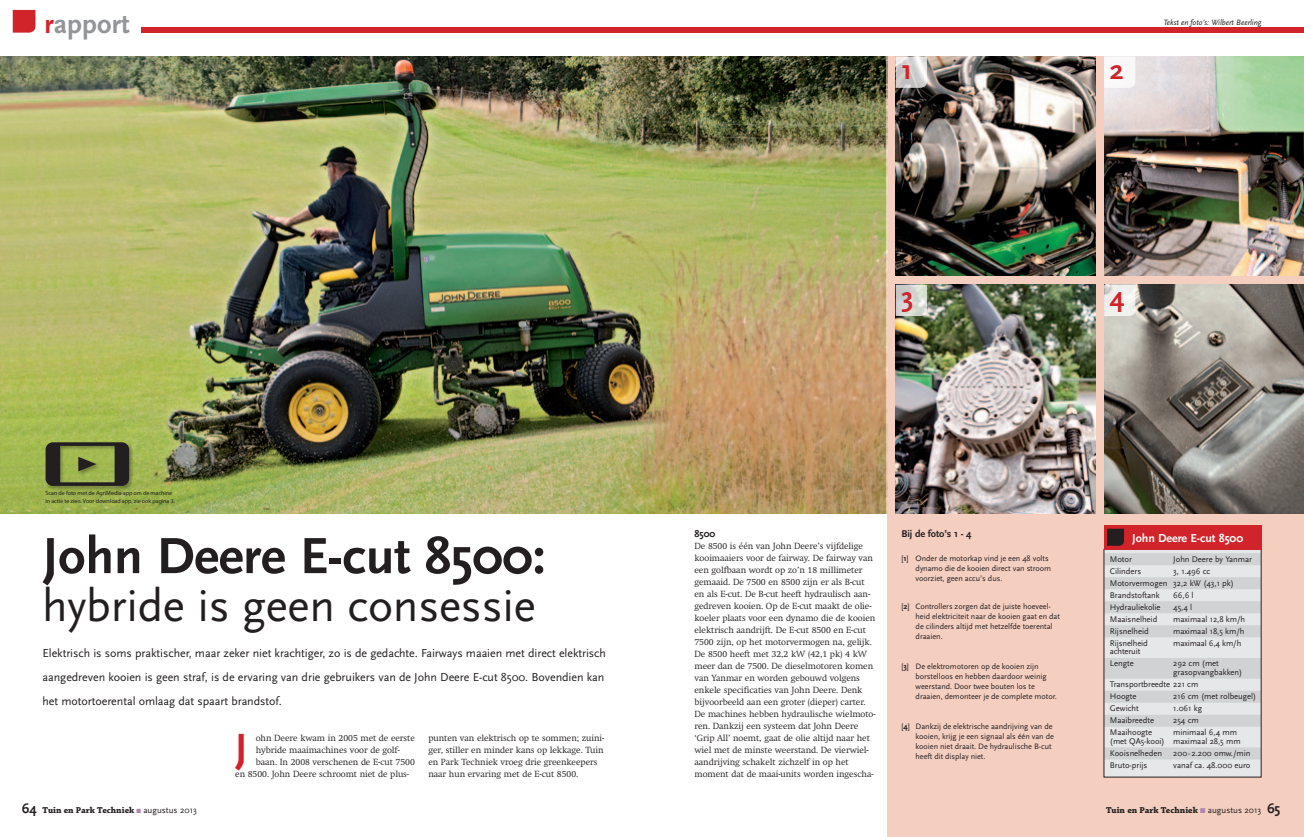
<style>
.page{position:relative;width:1304px;height:837px;background:#fff}
.page>*{position:absolute;margin:0;border:0;box-sizing:border-box;transform-origin:0 0}
.t1{font:700 53px "Scala Sans OT";letter-spacing:-.005em;color:#231f20}
.t2{font:47px "Scala Sans OT";letter-spacing:-.005em;color:#231f20}
.t3{font:700 41.1px "Scala Sans OT";color:#d1232a}
.t4{font:700 28px "Scala Sans OT";color:#939598}
.t5{font:700 28px "Scala Sans OT";color:#d1232a}
.t6{font:12px/24px "Scala Sans OT";letter-spacing:-.005em;color:#231f20}
.t7{font:700 12px "Scala Sans OT";letter-spacing:-.005em;color:#fff}
.t8{font:700 10.2px "Scala Sans OT";letter-spacing:-.005em;color:#231f20}
.t9{font:700 9px "Chaparral Pro";color:#231f20}
.t10{font:300 8.8px/12px "Swift";letter-spacing:-.005em;color:#231f20}
.t11{font:8.6px/12px "Scala Sans OT";letter-spacing:-.005em;color:#231f20}
.t12{font:8.2px/10px "Scala Sans OT";letter-spacing:-.005em;color:#231f20}
.t13{font:italic 8px "Scala Sans OT";letter-spacing:-.005em;color:#231f20}
.t14{font:6px/8px "Myriad Pro";letter-spacing:-.005em;color:#231f20}
.s1{color:#d1232a}
.s2{font-weight:700}
.s3{font-family:"Scala Sans OT";font-size:14px}
.s4{color:#b085b1}
.s5{font-family:"Scala Sans OT";font-weight:400}
</style>
<div class="page">
<svg style="left:13px;top:10px;width:22px;height:23px"></svg>
<div style="left:142px;top:27px;width:510px;height:6px;background:#d1232a"></div>
<div style="left:887px;top:57px;width:417px;height:779px;background:#f4cfc0"></div>
<div style="left:652px;top:27px;width:652px;height:6px;background:#d1232a"></div>
<div style="left:1104px;top:549px;width:157px;height:227px;background:#e6e7e9"></div>
<div style="left:1104px;top:553px;width:157px;height:12px;background:#d1d2d4"></div>
<div style="left:1104px;top:577px;width:157px;height:12px;background:#d1d2d4"></div>
<div style="left:1104px;top:601px;width:157px;height:12px;background:#d1d2d4"></div>
<div style="left:1104px;top:625px;width:157px;height:12px;background:#d1d2d4"></div>
<div style="left:1104px;top:657px;width:157px;height:12px;background:#d1d2d4"></div>
<div style="left:1104px;top:666px;width:157px;height:12px;background:#d1d2d4"></div>
<div style="left:1104px;top:690px;width:157px;height:12px;background:#d1d2d4"></div>
<div style="left:1104px;top:714px;width:157px;height:12px;background:#d1d2d4"></div>
<div style="left:1104px;top:747px;width:157px;height:12px;background:#d1d2d4"></div>
<div style="left:1104px;top:525px;width:157px;height:24px;background:#d1232a"></div>
<img style="left:0;top:57px;width:887px;height:456px">
<img style="left:896px;top:57px;width:200px;height:218px">
<img style="left:896px;top:285px;width:200px;height:228px">
<img style="left:1104px;top:57px;width:200px;height:218px">
<img style="left:1104px;top:285px;width:200px;height:228px">
<svg style="left:896px;top:57px;width:31px;height:31px"></svg>
<svg style="left:896px;top:285px;width:31px;height:31px"></svg>
<svg style="left:1104px;top:57px;width:31px;height:31px"></svg>
<svg style="left:1104px;top:285px;width:31px;height:31px"></svg>
<svg style="left:1107px;top:528px;width:17px;height:17px"></svg>
<div style="left:45px;top:441px;width:89px;height:50px;background:#231f20;opacity:.35"></div>
<svg style="left:46px;top:442px;width:83px;height:43px;background:#636d38"></svg>
<h3 class="t4" style="left:44px;top:8px;width:87px"><span class="s1">r</span>apport</h3>
<p class="t14" style="left:46px;top:488px;width:131px">Scan de foto met de AgriMedia app om de machine in actie te zien. Voor download app, zie ook pagina 3.</p>
<h1 class="t1" style="left:43px;top:526px;width:505px">John Deere E-cut 8500:</h1>
<h2 class="t2" style="left:43px;top:580px;width:495px">hybride is geen consessie</h2>
<p class="t6" style="left:43px;top:641px;width:565px">Elektrisch is soms praktischer, maar zeker niet krachtiger, zo is de gedachte. Fairways maaien met direct elektrisch aangedreven kooien is geen straf, is de ervaring van drie gebruikers van de John Deere E-cut 8500. Bovendien kan het motortoerental omlaag dat spaart brandstof.</p>
<h3 class="t3" style="left:235px;top:724px;width:14px">J</h3>
<p class="t10" style="left:256px;top:732px;width:161px">ohn Deere kwam in 2005 met de eerste</p>
<p class="t10" style="left:256px;top:744px;width:146px">hybride maaimachines voor de golf-</p>
<p class="t10" style="left:256px;top:756px;width:161px">baan. In 2008 verschenen de E-cut 7500</p>
<p class="t10" style="left:235px;top:768px;width:175px">en 8500. John Deere schroomt niet de plus-</p>
<p class="t10" style="left:428px;top:732px;width:178px">punten van elektrisch op te sommen; zuini&shy;ger, stiller en minder kans op lekkage. Tuin en Park Techniek vroeg drie greenkeepers naar hun ervaring met de E-cut 8500.</p>
<h3 class="t5" style="left:901px;top:54px;width:12px">1</h3>
<h3 class="t5" style="left:901px;top:281px;width:14px">3</h3>
<h3 class="t5" style="left:1110px;top:54px;width:15px">2</h3>
<p class="t13" style="left:1163px;top:18px;width:100px">Tekst en foto’s: Wilbert Beerling</p>
<h3 class="t5" style="left:1110px;top:281px;width:16px">4</h3>
<p class="t8" style="left:694px;top:528px;width:22px">8500</p>
<p class="t10" style="left:694px;top:540px;width:183px">De 8500 is één van John Deere’s vijfdelige kooimaaiers voor de fairway. De fairway van een golfbaan wordt op zo’n 18 millimeter gemaaid. De 7500 en 8500 zijn er als B-cut en als E-cut. De B-cut heeft hydraulisch aan&shy;gedreven kooien. Op de E-cut maakt de olie&shy;koeler plaats voor een dynamo die de kooien elektrisch aandrijft. De E-cut 8500 en E-cut 7500 zijn, op het motorvermogen na, gelijk.<br>De 8500 heeft met 32,2 kW (42,1 pk) 4 kW meer dan de 7500. De dieselmotoren komen van Yanmar en worden gebouwd volgens enkele specificaties van John Deere. Denk bijvoorbeeld aan een groter (dieper) carter.<br>De machines hebben hydraulische wielmoto&shy;ren. Dankzij een systeem dat John Deere ‘Grip All’ noemt, gaat de olie altijd naar het wiel met de minste weerstand. De vierwiel&shy;aandrijving schakelt zichzelf in op het moment dat de maai-units worden ingescha-</p>
<p class="t8" style="left:901px;top:528px;width:72px">Bij de foto’s 1 - 4</p>
<p class="t12" style="left:916px;top:553px;width:137px;text-indent:-14px">[<span class="s2">1</span>] Onder de motorkap vind je een 48 volts dynamo die de kooien direct van stroom voorziet, geen accu’s dus.</p>
<p class="t12" style="left:916px;top:601px;width:146px;text-indent:-14px">[<span class="s2">2</span>] Controllers zorgen dat de juiste hoeveel&shy;heid elektriciteit naar de kooien gaat en dat de cilinders altijd met hetzelfde toerental draaien.</p>
<p class="t12" style="left:916px;top:661px;width:143px;text-indent:-14px">[<span class="s2">3</span>] De elektromotoren op de kooien zijn borstelloos en hebben daardoor weinig weerstand. Door twee bouten los te draaien, demonteer je de complete motor.</p>
<p class="t12" style="left:916px;top:721px;width:140px;text-indent:-14px">[<span class="s2">4</span>] Dankzij de elektrische aandrijving van de kooien, krijg je een signaal als één van de kooien niet draait. De hydraulische B-cut heeft dit display niet.</p>
<h3 class="t7" style="left:1132px;top:530px;width:112px">John Deere E-cut 8500</h3>
<p class="t11" style="left:1110px;top:553px;width:24px">Motor</p>
<p class="t11" style="left:1173px;top:553px;width:80px">John Deere by Yanmar</p>
<p class="t11" style="left:1110px;top:565px;width:33px">Cilinders</p>
<p class="t11" style="left:1110px;top:565px;width:125px;text-indent:63px">3, 1.496 cc<br>Motorvermogen 32,2 kW (43,1 pk)<br>Brandstoftank</p>
<p class="t11" style="left:1173px;top:589px;width:22px">66,6 l</p>
<p class="t11" style="left:1110px;top:601px;width:52px">Hydrauliekolie</p>
<p class="t11" style="left:1173px;top:601px;width:20px">45,4 l</p>
<p class="t11" style="left:1110px;top:613px;width:49px">Maaisnelheid</p>
<p class="t11" style="left:1173px;top:613px;width:73px">maximaal 12,8 km/h</p>
<p class="t11" style="left:1110px;top:625px;width:40px">Rijsnelheid</p>
<p class="t11" style="left:1173px;top:625px;width:73px">maximaal 18,5 km/h</p>
<p class="t11" style="left:1110px;top:637px;width:39px">Rijsnelheid</p>
<p class="t11" style="left:1173px;top:637px;width:70px">maximaal 6,4 km/h</p>
<p class="t11" style="left:1110px;top:645px;width:32px">achteruit<br>Lengte</p>
<p class="t11" style="left:1173px;top:659px;width:71px;line-height:8.7px">292 cm (met grasopvangbakken)</p>
<p class="t11" style="left:1110px;top:678px;width:90px">Transportbreedte 221 cm<br>Hoogte</p>
<p class="t11" style="left:1173px;top:690px;width:84px">216 cm (met rolbeugel)</p>
<p class="t11" style="left:1110px;top:702px;width:30px">Gewicht</p>
<p class="t11" style="left:1173px;top:702px;width:30px">1.061 kg</p>
<p class="t11" style="left:1110px;top:714px;width:46px">Maaibreedte</p>
<p class="t11" style="left:1173px;top:714px;width:27px">254 cm</p>
<p class="t11" style="left:1110px;top:726px;width:44px">Maaihoogte</p>
<p class="t11" style="left:1110px;top:728px;width:132px;line-height:8.7px;text-indent:63px">minimaal 6,4 mm (met QA5-kooi) maximaal 28,5 mm</p>
<p class="t11" style="left:1110px;top:747px;width:54px">Kooisnelheden</p>
<p class="t11" style="left:1173px;top:747px;width:79px">200-2.200 omw./min</p>
<p class="t11" style="left:1110px;top:759px;width:39px">Bruto-prijs</p>
<p class="t11" style="left:1173px;top:759px;width:79px">vanaf ca. 48.000 euro</p>
<p class="t9" style="left:22px;top:804px;width:177px"><span class="s3">64</span> Tuin en Park Techniek <span class="s4">■</span> <span class="s5">augustus 2013</span></p>
<p class="t9" style="left:1106px;top:804px;width:176px">Tuin en Park Techniek <span class="s4">■</span> <span class="s5">augustus 2013</span> <span class="s3">65</span></p>
</div>
